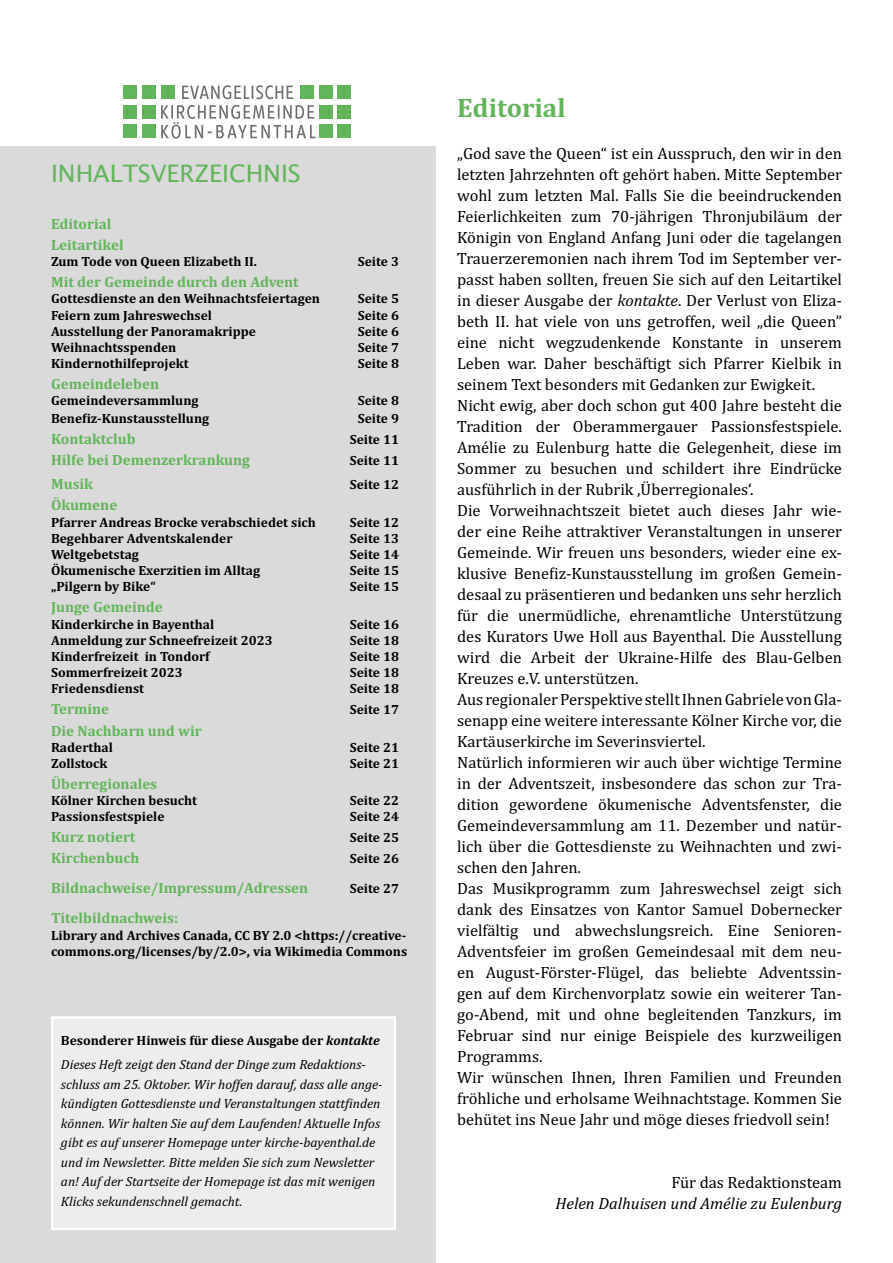
<style>
.page{position:relative;width:893px;height:1263px;background:#fff}
.page>*{position:absolute;margin:0;border:0;box-sizing:border-box;transform-origin:0 0}
.t1{font:700 27px "Cambria";color:#62b55a}
.t2{font:24px "Lucida Sans";color:#62b55a}
.t3{font:16.5px/21px "Cambria";color:#000}
.t4{font:italic 16.5px "Cambria";color:#000}
.t5{font:700 15px/21px "Cambria";color:#62b55a}
.t6{font:700 13.5px/16.2px "Cambria";color:#000}
.t7{font:italic 13.5px/19.5px "Cambria";color:#000}
.s1{font-weight:700;font-style:normal}
.s2{font-weight:700}
.s3{font-style:italic}
</style>
<div class="page">
<div style="left:0;top:147px;width:436px;height:1116px;background:#dadada"></div>
<svg style="left:161px;top:105px;width:154px;height:34px"></svg>
<svg style="left:182px;top:85px;width:111px;height:14px"></svg>
<div style="left:338px;top:85px;width:13px;height:14px;background:#62b55a"></div>
<div style="left:338px;top:105px;width:13px;height:14px;background:#62b55a"></div>
<div style="left:338px;top:124px;width:13px;height:14px;background:#62b55a"></div>
<div style="left:319px;top:85px;width:13px;height:14px;background:#62b55a"></div>
<div style="left:300px;top:85px;width:13px;height:14px;background:#62b55a"></div>
<div style="left:319px;top:105px;width:13px;height:14px;background:#62b55a"></div>
<div style="left:319px;top:124px;width:13px;height:14px;background:#62b55a"></div>
<div style="left:142px;top:85px;width:14px;height:14px;background:#62b55a"></div>
<div style="left:161px;top:85px;width:14px;height:14px;background:#62b55a"></div>
<div style="left:142px;top:105px;width:14px;height:14px;background:#62b55a"></div>
<div style="left:142px;top:124px;width:14px;height:14px;background:#62b55a"></div>
<div style="left:123px;top:85px;width:14px;height:14px;background:#62b55a"></div>
<div style="left:123px;top:105px;width:14px;height:14px;background:#62b55a"></div>
<div style="left:123px;top:124px;width:14px;height:14px;background:#62b55a"></div>
<div style="left:51px;top:1016px;width:345px;height:214px;background:#ededed;border:2px solid #fff"></div>
<h2 class="t2" style="left:51px;top:160px;width:251px">INHALTSVERZEICHNIS</h2>
<p class="t5" style="left:51px;top:213px;width:74px">Editorial<br>Leitartikel</p>
<p class="t6" style="left:51px;top:253px;width:207px">Zum Tode von Queen Elizabeth II.</p>
<p class="t6" style="left:358px;top:253px;width:43px">Seite 3</p>
<p class="t5" style="left:51px;top:271px;width:249px">Mit der Gemeinde durch den Advent</p>
<p class="t6" style="left:51px;top:290px;width:271px">Gottesdienste an den Weihnachtsfeiertagen</p>
<p class="t6" style="left:358px;top:290px;width:43px">Seite 5</p>
<p class="t6" style="left:51px;top:306px;width:162px">Feiern zum Jahreswechsel</p>
<p class="t6" style="left:358px;top:306px;width:43px">Seite 6</p>
<p class="t6" style="left:51px;top:323px;width:207px">Ausstellung der Panoramakrippe</p>
<p class="t6" style="left:358px;top:323px;width:43px">Seite 6</p>
<p class="t6" style="left:51px;top:339px;width:127px">Weihnachtsspenden</p>
<p class="t6" style="left:358px;top:339px;width:43px">Seite 7</p>
<p class="t6" style="left:51px;top:355px;width:139px">Kindernothilfeprojekt</p>
<p class="t6" style="left:358px;top:355px;width:43px">Seite 8</p>
<p class="t5" style="left:51px;top:373px;width:110px">Gemeindeleben</p>
<p class="t6" style="left:51px;top:392px;width:149px">Gemeindeversammlung</p>
<p class="t6" style="left:358px;top:392px;width:43px">Seite 8</p>
<p class="t6" style="left:51px;top:410px;width:160px">Benefiz-Kunstausstellung</p>
<p class="t6" style="left:358px;top:410px;width:43px">Seite 9</p>
<p class="t5" style="left:51px;top:428px;width:86px">Kontaktclub</p>
<p class="t6" style="left:350px;top:431px;width:51px">Seite 11</p>
<p class="t5" style="left:51px;top:449px;width:201px">Hilfe bei Demenzerkrankung</p>
<p class="t6" style="left:350px;top:452px;width:51px">Seite 11</p>
<p class="t5" style="left:51px;top:473px;width:44px">Musik</p>
<p class="t6" style="left:350px;top:476px;width:51px">Seite 12</p>
<p class="t5" style="left:51px;top:494px;width:68px">Ökumene</p>
<p class="t6" style="left:51px;top:513px;width:266px">Pfarrer Andreas Brocke verabschiedet sich</p>
<p class="t6" style="left:350px;top:513px;width:51px">Seite 12</p>
<p class="t6" style="left:51px;top:530px;width:183px">Begehbarer Adventskalender</p>
<p class="t6" style="left:350px;top:530px;width:51px">Seite 13</p>
<p class="t6" style="left:51px;top:546px;width:89px">Weltgebetstag</p>
<p class="t6" style="left:350px;top:546px;width:51px">Seite 14</p>
<p class="t6" style="left:51px;top:562px;width:211px">Ökumenische Exerzitien im Alltag</p>
<p class="t6" style="left:350px;top:562px;width:51px">Seite 15</p>
<p class="t6" style="left:51px;top:578px;width:106px">„Pilgern by Bike“</p>
<p class="t6" style="left:350px;top:578px;width:51px">Seite 15</p>
<p class="t5" style="left:51px;top:596px;width:113px">Junge Gemeinde</p>
<p class="t6" style="left:51px;top:615px;width:165px">Kinderkirche in Bayenthal</p>
<p class="t6" style="left:350px;top:615px;width:51px">Seite 16</p>
<p class="t6" style="left:51px;top:632px;width:223px">Anmeldung zur Schneefreizeit 2023</p>
<p class="t6" style="left:350px;top:632px;width:51px">Seite 18</p>
<p class="t6" style="left:51px;top:648px;width:160px">Kinderfreizeit in Tondorf</p>
<p class="t6" style="left:350px;top:648px;width:51px">Seite 18</p>
<p class="t6" style="left:51px;top:664px;width:133px">Sommerfreizeit 2023</p>
<p class="t6" style="left:350px;top:664px;width:51px">Seite 18</p>
<p class="t6" style="left:51px;top:680px;width:95px">Friedensdienst</p>
<p class="t6" style="left:350px;top:680px;width:51px">Seite 18</p>
<p class="t5" style="left:51px;top:698px;width:60px">Termine</p>
<p class="t6" style="left:350px;top:701px;width:51px">Seite 17</p>
<p class="t5" style="left:51px;top:719px;width:152px">Die Nachbarn und wir</p>
<p class="t6" style="left:51px;top:738px;width:63px">Raderthal</p>
<p class="t6" style="left:350px;top:738px;width:51px">Seite 21</p>
<p class="t6" style="left:51px;top:755px;width:58px">Zollstock</p>
<p class="t6" style="left:350px;top:755px;width:51px">Seite 21</p>
<p class="t5" style="left:51px;top:773px;width:108px">Überregionales</p>
<p class="t6" style="left:51px;top:792px;width:148px">Kölner Kirchen besucht</p>
<p class="t6" style="left:350px;top:792px;width:51px">Seite 22</p>
<p class="t6" style="left:51px;top:808px;width:115px">Passionsfestspiele</p>
<p class="t6" style="left:350px;top:808px;width:51px">Seite 24</p>
<p class="t5" style="left:51px;top:826px;width:86px">Kurz notiert</p>
<p class="t6" style="left:350px;top:829px;width:51px">Seite 25</p>
<p class="t5" style="left:51px;top:847px;width:90px">Kirchenbuch</p>
<p class="t6" style="left:350px;top:850px;width:51px">Seite 26</p>
<p class="t5" style="left:51px;top:877px;width:259px">Bildnachweise/Impressum/Adressen</p>
<p class="t6" style="left:350px;top:880px;width:51px">Seite 27</p>
<p class="t5" style="left:51px;top:907px;width:129px">Titelbildnachweis:</p>
<p class="t6" style="left:51px;top:926px;width:358px">Library and Archives Canada, CC BY 2.0 &lt;https://creative&shy;commons.org/licenses/by/2.0&gt;, via Wikimedia Commons</p>
<p class="t7" style="left:61px;top:1028px;width:320px;line-height:24px"><span class="s1">Besonderer Hinweis für diese Ausgabe der</span> <span class="s2">kontakte<br></span>Dieses Heft zeigt den Stand der Dinge zum Redaktions-</p>
<p class="t7" style="left:61px;top:1074px;width:323px">schluss am 25. Oktober. Wir hoffen darauf, dass alle ange&shy;kündigten Gottesdienste und Veranstaltungen stattfinden können. Wir halten Sie auf dem Laufenden! Aktuelle Infos gibt es auf unserer Homepage unter kirche-bayenthal.de und im Newsletter. Bitte melden Sie sich zum Newsletter an! Auf der Startseite der Homepage ist das mit wenigen Klicks sekundenschnell gemacht.</p>
<h1 class="t1" style="left:457px;top:89px;width:110px">Editorial</h1>
<p class="t3" style="left:457px;top:143px;width:386px">„God save the Queen“ ist ein Ausspruch, den wir in den letzten Jahrzehnten oft gehört haben. Mitte September wohl zum letzten Mal. Falls Sie die beeindruckenden Feierlichkeiten zum 70-jährigen Thronjubiläum der Königin von England Anfang Juni oder die tagelangen Trauerzeremonien nach ihrem Tod im September ver&shy;passt haben sollten, freuen Sie sich auf den Leitartikel in dieser Ausgabe der <span class="s3">kontakte</span>. Der Verlust von Eliza&shy;beth II. hat viele von uns getroffen, weil „die Queen” eine nicht wegzudenkende Konstante in unserem Leben war. Daher beschäftigt sich Pfarrer Kielbik in seinem Text besonders mit Gedanken zur Ewigkeit.<br>Nicht ewig, aber doch schon gut 400 Jahre besteht die Tradition der Oberammergauer Passionsfestspiele.<br>Amélie zu Eulenburg hatte die Gelegenheit, diese im Sommer zu besuchen und schildert ihre Eindrücke ausführlich in der Rubrik ‚Überregionales‘.<br>Die Vorweihnachtszeit bietet auch dieses Jahr wie&shy;der eine Reihe attraktiver Veranstaltungen in unserer Gemeinde. Wir freuen uns besonders, wieder eine ex&shy;klusive Benefiz-Kunstausstellung im großen Gemein&shy;desaal zu präsentieren und bedanken uns sehr herzlich für die unermüdliche, ehrenamtliche Unterstützung des Kurators Uwe Holl aus Bayenthal. Die Ausstellung wird die Arbeit der Ukraine-Hilfe des Blau-Gelben Kreuzes e.V. unterstützen.<br>Aus regionaler Perspektive stellt Ihnen Gabriele von Gla&shy;senapp eine weitere interessante Kölner Kirche vor, die Kartäuserkirche im Severinsviertel.<br>Natürlich informieren wir auch über wichtige Termine in der Adventszeit, insbesondere das schon zur Tra&shy;dition gewordene ökumenische Adventsfenster, die Gemeindeversammlung am 11. Dezember und natür&shy;lich über die Gottesdienste zu Weihnachten und zwi&shy;schen den Jahren.<br>Das Musikprogramm zum Jahreswechsel zeigt sich dank des Einsatzes von Kantor Samuel Dobernecker vielfältig und abwechslungsreich. Eine Senioren-Adventsfeier im großen Gemeindesaal mit dem neu&shy;en August-Förster-Flügel, das beliebte Adventssin&shy;gen auf dem Kirchenvorplatz sowie ein weiterer Tan&shy;go-Abend, mit und ohne begleitenden Tanzkurs, im Februar sind nur einige Beispiele des kurzweiligen Programms.<br>Wir wünschen Ihnen, Ihren Familien und Freunden fröhliche und erholsame Weihnachtstage. Kommen Sie behütet ins Neue Jahr und möge dieses friedvoll sein!</p>
<p class="t3" style="left:671px;top:1172px;width:172px">Für das Redaktionsteam</p>
<p class="t4" style="left:555px;top:1192px;width:288px">Helen Dalhuisen und Amélie zu Eulenburg</p>
</div>
